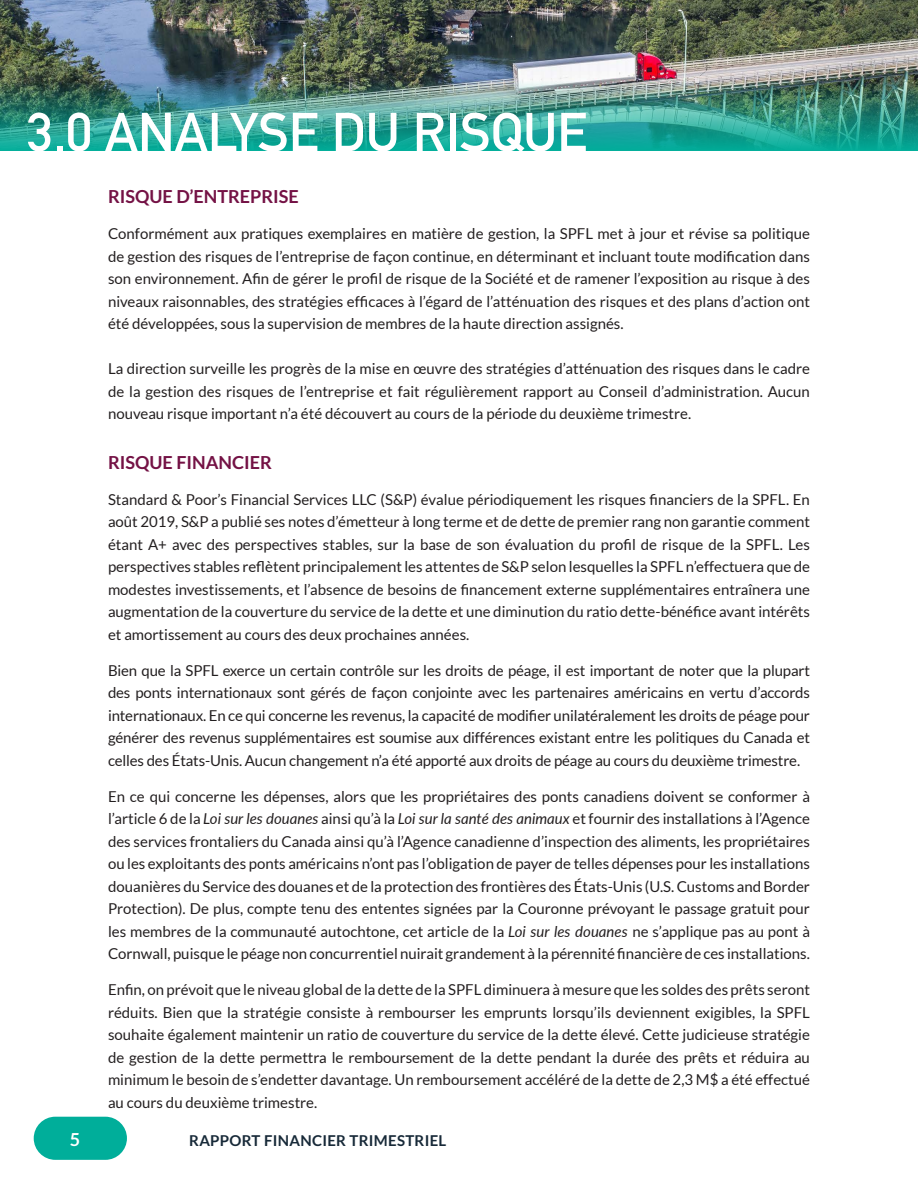
<style>
.page{position:relative;width:918px;height:1188px;background:#fff}
.page>*{position:absolute;margin:0;border:0;box-sizing:border-box;transform-origin:0 0}
.Main_header{font:700 54px "DIN Alternate";color:#fff}
.capslock_subhead{font:700 18px "Lato";color:#741245}
.t1{font:700 18px "Lato";color:#fff}
.Body_Copy{font:15px/22.5px "Lato";color:#231f20;text-align:justify}
.t2{font:700 15px "Lato";letter-spacing:.02em;color:#172938}
.s1{font-style:italic}
</style>
<div class="page">
<div style="left:34px;top:1117px;width:93px;height:43px;background:#00ae9a;border-radius:22px"></div>
<img style="left:0;top:0;width:918px;height:151px">
<p class="Main_header" style="left:27px;top:91px;width:562px">3.0 ANALYSE DU RISQUE</p>
<p class="capslock_subhead" style="left:108px;top:187px;width:192px">RISQUE D’ENTREPRISE</p>
<p class="Body_Copy" style="left:108px;top:223px;width:704px">Conformément aux pratiques exemplaires en matière de gestion, la SPFL met à jour et révise sa politique de gestion des risques de l’entreprise de façon continue, en déterminant et incluant toute modification dans son environnement. Afin de gérer le profil de risque de la Société et de ramener l’exposition au risque à des niveaux raisonnables, des stratégies efficaces à l’égard de l’atténuation des risques et des plans d’action ont été développées, sous la supervision de membres de la haute direction assignés.</p>
<p class="Body_Copy" style="left:108px;top:358px;width:704px">La direction surveille les progrès de la mise en œuvre des stratégies d’atténuation des risques dans le cadre de la gestion des risques de l’entreprise et fait régulièrement rapport au Conseil d’administration. Aucun nouveau risque important n’a été découvert au cours de la période du deuxième trimestre.</p>
<p class="capslock_subhead" style="left:108px;top:452px;width:165px">RISQUE FINANCIER</p>
<p class="Body_Copy" style="left:108px;top:488px;width:704px">Standard &amp; Poor’s Financial Services LLC (S&amp;P) évalue périodiquement les risques financiers de la SPFL. En août 2019, S&amp;P a publié ses notes d’émetteur à long terme et de dette de premier rang non garantie comment étant A+ avec des perspectives stables, sur la base de son évaluation du profil de risque de la SPFL. Les perspectives stables reflètent principalement les attentes de S&amp;P selon lesquelles la SPFL n’effectuera que de modestes investissements, et l’absence de besoins de financement externe supplémentaires entraînera une augmentation de la couverture du service de la dette et une diminution du ratio dette-bénéfice avant intérêts et amortissement au cours des deux prochaines années.</p>
<p class="Body_Copy" style="left:108px;top:659px;width:704px">Bien que la SPFL exerce un certain contrôle sur les droits de péage, il est important de noter que la plupart des ponts internationaux sont gérés de façon conjointe avec les partenaires américains en vertu d’accords internationaux. En ce qui concerne les revenus, la capacité de modifier unilatéralement les droits de péage pour générer des revenus supplémentaires est soumise aux différences existant entre les politiques du Canada et celles des États-Unis. Aucun changement n’a été apporté aux droits de péage au cours du deuxième trimestre.</p>
<p class="Body_Copy" style="left:108px;top:785px;width:704px">En ce qui concerne les dépenses, alors que les propriétaires des ponts canadiens doivent se conformer à l’article 6 de la <span class="s1">Loi sur les douanes</span> ainsi qu’à la <span class="s1">Loi sur la santé des animaux</span> et fournir des installations à l’Agence des services frontaliers du Canada ainsi qu’à l’Agence canadienne d’inspection des aliments, les propriétaires ou les exploitants des ponts américains n’ont pas l’obligation de payer de telles dépenses pour les installations douanières du Service des douanes et de la protection des frontières des États-Unis (U.S. Customs and Border Protection). De plus, compte tenu des ententes signées par la Couronne prévoyant le passage gratuit pour les membres de la communauté autochtone, cet article de la <span class="s1">Loi sur les douanes</span> ne s’applique pas au pont à Cornwall, puisque le péage non concurrentiel nuirait grandement à la pérennité financière de ces installations.</p>
<p class="Body_Copy" style="left:108px;top:979px;width:704px">Enfin, on prévoit que le niveau global de la dette de la SPFL diminuera à mesure que les soldes des prêts seront réduits. Bien que la stratégie consiste à rembourser les emprunts lorsqu’ils deviennent exigibles, la SPFL souhaite également maintenir un ratio de couverture du service de la dette élevé. Cette judicieuse stratégie de gestion de la dette permettra le remboursement de la dette pendant la durée des prêts et réduira au minimum le besoin de s’endetter davantage. Un remboursement accéléré de la dette de 2,3 M$ a été effectué au cours du deuxième trimestre.</p>
<p class="t1" style="left:70px;top:1129px;width:12px">5</p>
<p class="t2" style="left:189px;top:1132px;width:259px">RAPPORT FINANCIER TRIMESTRIEL</p>
</div>
